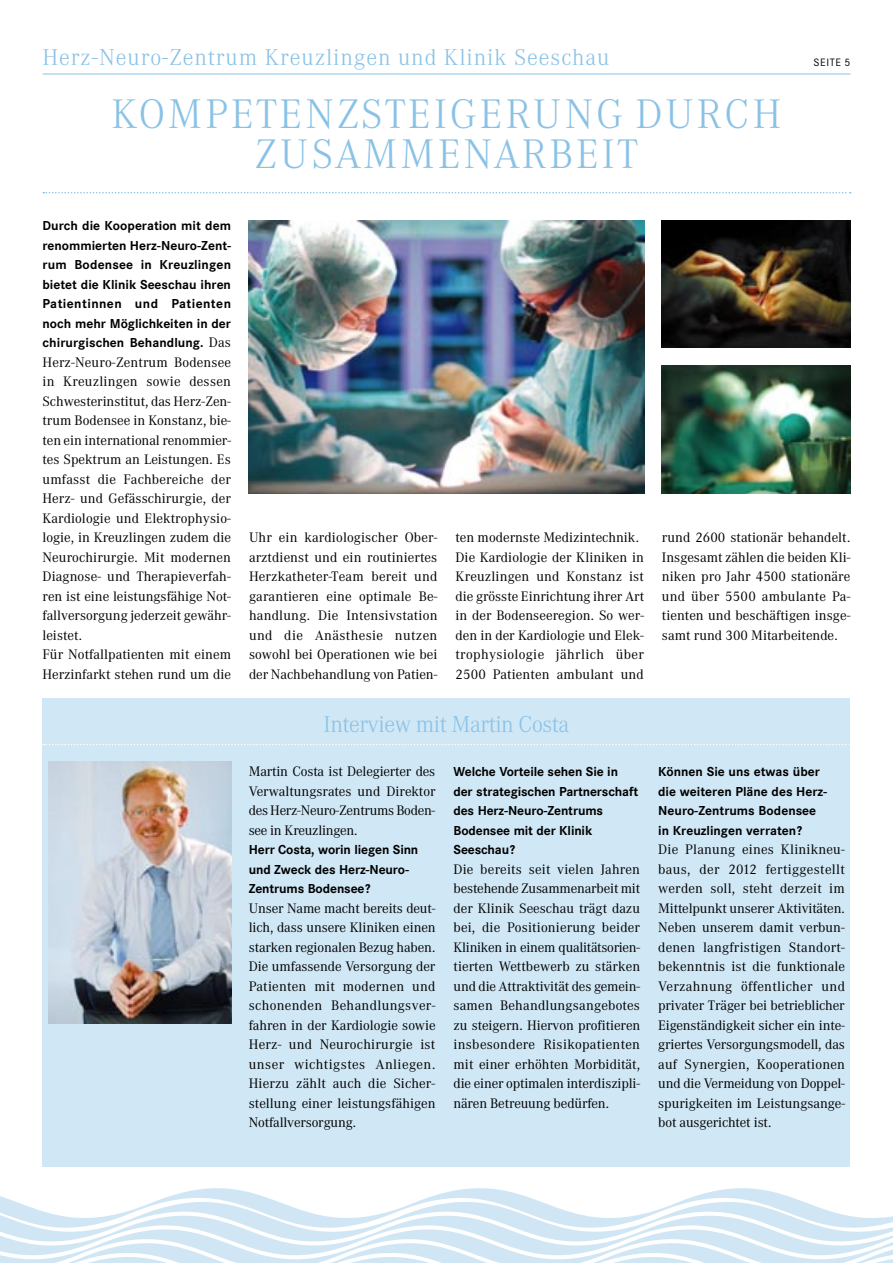
<style>
.page{position:relative;width:893px;height:1263px;background:#fff}
.page>*{position:absolute;margin:0;border:0;box-sizing:border-box;transform-origin:0 0}
.t1{font:300 40.5px "Corporate ABQ";letter-spacing:.07em;color:#8ac2e6}
.t2{font:300 22.5px "Corporate ABQ";letter-spacing:.04em;color:#8ac2e6}
.t3{font:300 22.5px "Corporate ABQ";letter-spacing:-.02em;color:#8ac2e6}
.t4{font:13.5px/19.5px "Corporate ABQ";letter-spacing:.005em;color:#000;text-align:justify}
.t5{font:700 12.75px/19.5px "Corporate SBQ";letter-spacing:-.01em;color:#000}
.t6{font:10.5px "Corporate SBQ";color:#000}
.s1{font-family:"Corporate ABQ";font-weight:400;font-size:13.5px}
</style>
<div class="page">
<svg style="left:0;top:1188px;width:893px;height:75px"></svg>
<hr style="left:43px;top:74px;width:807px;height:1px;background:#8ac2e6">
<div style="left:43px;top:698px;width:807px;height:468px;background:#d0e7f5"></div>
<img style="left:48px;top:761px;width:184px;height:262px">
<svg style="left:43px;top:744px;width:807px;height:1px"></svg>
<svg style="left:43px;top:192px;width:808px;height:1px"></svg>
<img style="left:249px;top:220px;width:395px;height:273px">
<img style="left:661px;top:220px;width:189px;height:128px">
<img style="left:661px;top:366px;width:189px;height:127px">
<h2 class="t2" style="left:43px;top:44px;width:569px">Herz-Neuro-Zentrum Kreuzlingen und Klinik Seeschau</h2>
<p class="t6" style="left:814px;top:56px;width:38px">SEITE 5</p>
<h1 class="t1" style="left:112px;top:90px;width:323px">kompetenzsteigeru</h1>
<h1 class="t1" style="left:565px;top:90px;width:131px">ng durch</h1>
<h1 class="t1" style="left:254px;top:130px;width:28px">zusa</h1>
<h1 class="t1" style="left:363px;top:130px;width:156px">mmenarbei</h1>
<h1 class="t1" style="left:617px;top:130px;width:23px">t</h1>
<p class="t5" style="left:43px;top:216px;width:190px;text-align:justify">Durch die Kooperation mit dem renommierten Herz-Neuro-Zent&shy;rum Bodensee in Kreuzlingen bietet die Klinik Seeschau ihren Patientinnen und Patienten noch mehr Möglichkeiten in der chirurgischen Behandlung. <span class="s1">Das</span></p>
<p class="t4" style="left:43px;top:353px;width:190px;text-align:left">Herz-Neuro-Zentrum Bodensee in Kreuzlingen sowie dessen<br>Schwesterinstitut, das Herz-Zen&shy;trum Bodensee in Konstanz, bie&shy;ten ein international renommier&shy;tes Spektrum an Leistungen. Es umfasst die Fachbereiche der<br>Herz- und Gefässchirurgie, der<br>Kardiologie und Elektrophysio&shy;logie, in Kreuzlingen zudem die<br>Neurochirurgie. Mit modernen<br>Diagnose- und Therapieverfah&shy;ren ist eine leistungsfähige Not&shy;fallversorgung jederzeit gewähr&shy;leistet.<br>Für Notfallpatienten mit einem<br>Herzinfarkt stehen rund um die</p>
<p class="t4" style="left:249px;top:528px;width:190px;text-align:left">Uhr ein kardiologischer Ober&shy;arztdienst und ein routiniertes<br>Herzkatheter-Team bereit und garantieren eine optimale Be-- handlung. Die Intensivstation und die Anästhesie nutzen sowohl bei Operationen wie bei der Nachbehandlung von Patien-</p>
<p class="t4" style="left:455px;top:528px;width:190px;text-align:left">ten modernste Medizintechnik.<br>Die Kardiologie der Kliniken in<br>Kreuzlingen und Konstanz ist die grösste Einrichtung ihrer Art in der Bodenseeregion. So wer&shy;den in der Kardiologie und Elek&shy;trophysiologie jährlich über<br>2500 Patienten ambulant und</p>
<p class="t4" style="left:662px;top:528px;width:190px">rund 2600 stationär behandelt.<br>Insgesamt zählen die beiden Kli&shy;niken pro Jahr 4500 stationäre und über 5500 ambulante Pa&shy;tienten und beschäftigen insge&shy;samt rund 300 Mitarbeitende.</p>
<h2 class="t3" style="left:324px;top:711px;width:247px">Interview mit Martin Costa</h2>
<p class="t4" style="left:249px;top:762px;width:188px">Martin Costa ist Delegierter des Verwaltungsrates und Direktor des Herz-Neuro-Zentrums Boden&shy;see in Kreuzlingen.</p>
<p class="t5" style="left:249px;top:840px;width:171px">Herr Costa, worin liegen Sinn und Zweck des Herz-Neuro-<br>Zentrums Bodensee?</p>
<p class="t4" style="left:249px;top:899px;width:188px">Unser Name macht bereits deut&shy;lich, dass unsere Kliniken einen starken regionalen Bezug haben.<br>Die umfassende Versorgung der Patienten mit modernen und schonenden Behandlungsver&shy;fahren in der Kardiologie sowie Herz- und Neurochirurgie ist unser wichtigstes Anliegen.<br>Hierzu zählt auch die Sicher&shy;stellung einer leistungsfähigen Notfallversorgung.</p>
<p class="t5" style="left:453px;top:762px;width:186px">Welche Vorteile sehen Sie in der strategischen Partnerschaft des Herz-Neuro-Zentrums<br>Bodensee mit der Klinik<br>Seeschau?</p>
<p class="t4" style="left:453px;top:860px;width:188px">Die bereits seit vielen Jahren bestehende Zusammenarbeit mit der Klinik Seeschau trägt dazu bei, die Positionierung beider Kliniken in einem qualitätsorien&shy;tierten Wettbewerb zu stärken und die Attraktivität des gemein&shy;samen Behandlungsangebotes zu steigern. Hiervon profitieren insbesondere Risikopatienten mit einer erhöhten Morbidität, die einer optimalen interdiszipli&shy;nären Betreuung bedürfen.</p>
<p class="t5" style="left:658px;top:762px;width:170px">Können Sie uns etwas über die weiteren Pläne des Herz-<br>Neuro-Zentrums Bodensee in Kreuzlingen verraten?</p>
<p class="t4" style="left:658px;top:840px;width:188px">Die Planung eines Klinikneu&shy;baus, der 2012 fertiggestellt werden soll, steht derzeit im Mittelpunkt unserer Aktivitäten.<br>Neben unserem damit verbun&shy;denen langfristigen Standort&shy;bekenntnis ist die funktionale Verzahnung öffentlicher und privater Träger bei betrieblicher Eigenständigkeit sicher ein inte&shy;griertes Versorgungsmodell, das auf Synergien, Kooperationen und die Vermeidung von Doppel&shy;spurigkeiten im Leistungsange&shy;bot ausgerichtet ist.</p>
</div>
